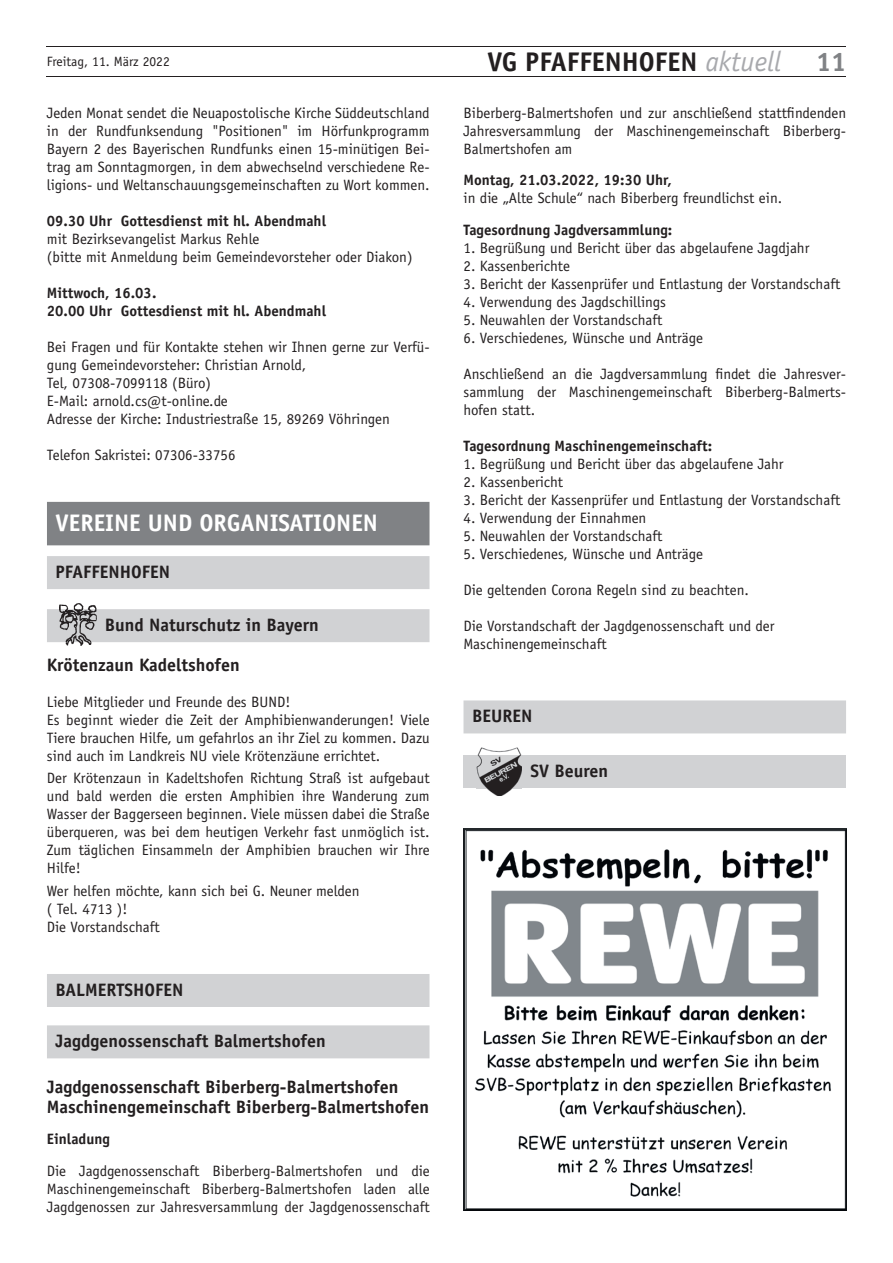
<style>
.page{position:relative;width:893px;height:1263px;background:#fff}
.page>*{position:absolute;margin:0;border:0;box-sizing:border-box;transform-origin:0 0}
.t1{font:700 27px "Officina Sans";color:#231f20}
.t2{font:700 27px "Officina Sans";color:#808285}
.t3{font:700 24px "Officina Sans";color:#fff}
.t4{font:700 18px/19.5px "Officina Sans";color:#231f20}
.t5{font:15px/18px "Officina Sans";color:#231f20;text-align:justify}
.t6{font:700 15px/18px "Officina Sans";color:#231f20}
.t7{font:13.5px "Officina Sans";color:#231f20}
.s1{font-weight:400;font-style:italic;font-size:28.35px;color:#a8a9ad}
</style>
<div class="page">
<hr style="left:47px;top:76px;width:799px;height:1px;background:#231f20">
<hr style="left:47px;top:47px;width:799px;height:1px;background:#231f20">
<div style="left:463px;top:700px;width:383px;height:33px;background:#d1d2d4"></div>
<div style="left:463px;top:755px;width:383px;height:33px;background:#d1d2d4"></div>
<img style="left:476px;top:747px;width:46px;height:49px">
<img style="left:476px;top:755px;width:46px;height:33px">
<img style="left:463px;top:828px;width:383px;height:383px">
<div style="left:47px;top:502px;width:382px;height:43px;background:#808285"></div>
<div style="left:47px;top:556px;width:382px;height:33px;background:#d1d2d4"></div>
<div style="left:47px;top:609px;width:382px;height:33px;background:#d1d2d4"></div>
<img style="left:59px;top:604px;width:37px;height:41px">
<div style="left:47px;top:974px;width:382px;height:33px;background:#d1d2d4"></div>
<div style="left:47px;top:1025px;width:382px;height:33px;background:#d1d2d4"></div>
<h1 class="t1" style="left:487px;top:45px;width:295px">VG PFAFFENHOFEN <span class="s1">aktuell</span></h1>
<p class="t7" style="left:47px;top:53px;width:124px">Freitag, 11. März 2022</p>
<h1 class="t2" style="left:816px;top:45px;width:32px">11</h1>
<p class="t5" style="left:463px;top:104px;width:384px">Biberberg-Balmertshofen und zur anschließend stattfindenden Jahresversammlung der Maschinengemeinschaft Biberberg-Balmertshofen am</p>
<p class="t6" style="left:463px;top:171px;width:210px">Montag, 21.03.2022, 19:30 Uhr,</p>
<p class="t5" style="left:463px;top:189px;width:320px">in die „Alte Schule“ nach Biberberg freundlichst ein.</p>
<p class="t6" style="left:463px;top:220px;width:210px">Tagesordnung Jagdversammlung:</p>
<p class="t5" style="left:463px;top:239px;width:347px">1. Begrüßung und Bericht über das abgelaufene Jagdjahr</p>
<p class="t5" style="left:463px;top:257px;width:108px">2. Kassenberichte</p>
<p class="t5" style="left:463px;top:275px;width:378px">3. Bericht der Kassenprüfer und Entlastung der Vorstandschaft</p>
<p class="t5" style="left:463px;top:293px;width:204px">4. Verwendung des Jagdschillings</p>
<p class="t5" style="left:463px;top:311px;width:200px">5. Neuwahlen der Vorstandschaft</p>
<p class="t5" style="left:463px;top:329px;width:241px">6. Verschiedenes, Wünsche und Anträge</p>
<p class="t5" style="left:463px;top:365px;width:384px">Anschließend an die Jagdversammlung findet die Jahresver&shy;sammlung der Maschinengemeinschaft Biberberg-Balmerts&shy;hofen statt.</p>
<p class="t6" style="left:463px;top:436px;width:250px">Tagesordnung Maschinengemeinschaft:</p>
<p class="t5" style="left:463px;top:455px;width:322px">1. Begrüßung und Bericht über das abgelaufene Jahr</p>
<p class="t5" style="left:463px;top:473px;width:101px">2. Kassenbericht</p>
<p class="t5" style="left:463px;top:491px;width:378px">3. Bericht der Kassenprüfer und Entlastung der Vorstandschaft</p>
<p class="t5" style="left:463px;top:509px;width:184px">4. Verwendung der Einnahmen</p>
<p class="t5" style="left:463px;top:527px;width:200px">5. Neuwahlen der Vorstandschaft</p>
<p class="t5" style="left:463px;top:545px;width:241px">5. Verschiedenes, Wünsche und Anträge</p>
<p class="t5" style="left:463px;top:581px;width:287px">Die geltenden Corona Regeln sind zu beachten.</p>
<p class="t5" style="left:463px;top:617px;width:312px">Die Vorstandschaft der Jagdgenossenschaft und der<br>Maschinengemeinschaft</p>
<p class="t5" style="left:47px;top:104px;width:384px">Jeden Monat sendet die Neuapostolische Kirche Süddeutschland in der Rundfunksendung "Positionen" im Hörfunkprogramm Bayern 2 des Bayerischen Rundfunks einen 15-minütigen Bei&shy;trag am Sonntagmorgen, in dem abwechselnd verschiedene Re&shy;ligions- und Weltanschauungsgemeinschaften zu Wort kommen.</p>
<p class="t6" style="left:47px;top:211px;width:281px">09.30 Uhr Gottesdienst mit hl. Abendmahl</p>
<p class="t5" style="left:47px;top:230px;width:367px">mit Bezirksevangelist Markus Rehle<br>(bitte mit Anmeldung beim Gemeindevorsteher oder Diakon)</p>
<p class="t6" style="left:47px;top:283px;width:281px">Mittwoch, 16.03.<br>20.00 Uhr Gottesdienst mit hl. Abendmahl</p>
<p class="t5" style="left:47px;top:338px;width:384px;text-align:left">Bei Fragen und für Kontakte stehen wir Ihnen gerne zur Verfü&shy;gung Gemeindevorsteher: Christian Arnold,<br>Tel, 07308-7099118 (Büro)<br>E-Mail: arnold.cs@t-online.de<br>Adresse der Kirche: Industriestraße 15, 89269 Vöhringen</p>
<p class="t5" style="left:47px;top:446px;width:190px">Telefon Sakristei: 07306-33756</p>
<h2 class="t3" style="left:55px;top:508px;width:324px">VEREINE UND ORGANISATIONEN</h2>
<p class="t4" style="left:55px;top:562px;width:116px">PFAFFENHOFEN</p>
<p class="t4" style="left:105px;top:615px;width:215px">Bund Naturschutz in Bayern</p>
<p class="t4" style="left:47px;top:655px;width:194px">Krötenzaun Kadeltshofen</p>
<p class="t5" style="left:47px;top:693px;width:384px;text-align:left">Liebe Mitglieder und Freunde des BUND!<br>Es beginnt wieder die Zeit der Amphibienwanderungen! Viele Tiere brauchen Hilfe, um gefahrlos an ihr Ziel zu kommen. Dazu sind auch im Landkreis NU viele Krötenzäune errichtet.</p>
<p class="t5" style="left:47px;top:769px;width:384px">Der Krötenzaun in Kadeltshofen Richtung Straß ist aufgebaut und bald werden die ersten Amphibien ihre Wanderung zum Wasser der Baggerseen beginnen. Viele müssen dabei die Straße überqueren, was bei dem heutigen Verkehr fast unmöglich ist.<br>Zum täglichen Einsammeln der Amphibien brauchen wir Ihre Hilfe!</p>
<p class="t5" style="left:47px;top:881px;width:314px;text-align:left">Wer helfen möchte, kann sich bei G. Neuner melden ( Tel. 4713 )!<br>Die Vorstandschaft</p>
<p class="t4" style="left:472px;top:706px;width:62px">BEUREN</p>
<p class="t4" style="left:530px;top:761px;width:79px">SV Beuren</p>
<p class="t4" style="left:55px;top:980px;width:129px">BALMERTSHOFEN</p>
<p class="t4" style="left:55px;top:1031px;width:272px">Jagdgenossenschaft Balmertshofen</p>
<p class="t4" style="left:47px;top:1077px;width:384px">Jagdgenossenschaft Biberberg-Balmertshofen<br>Maschinengemeinschaft Biberberg-Balmertshofen</p>
<p class="t6" style="left:47px;top:1130px;width:65px">Einladung</p>
<p class="t5" style="left:47px;top:1162px;width:384px">Die Jagdgenossenschaft Biberberg-Balmertshofen und die Maschinengemeinschaft Biberberg-Balmertshofen laden alle Jagdgenossen zur Jahresversammlung der Jagdgenossenschaft</p>
</div>
